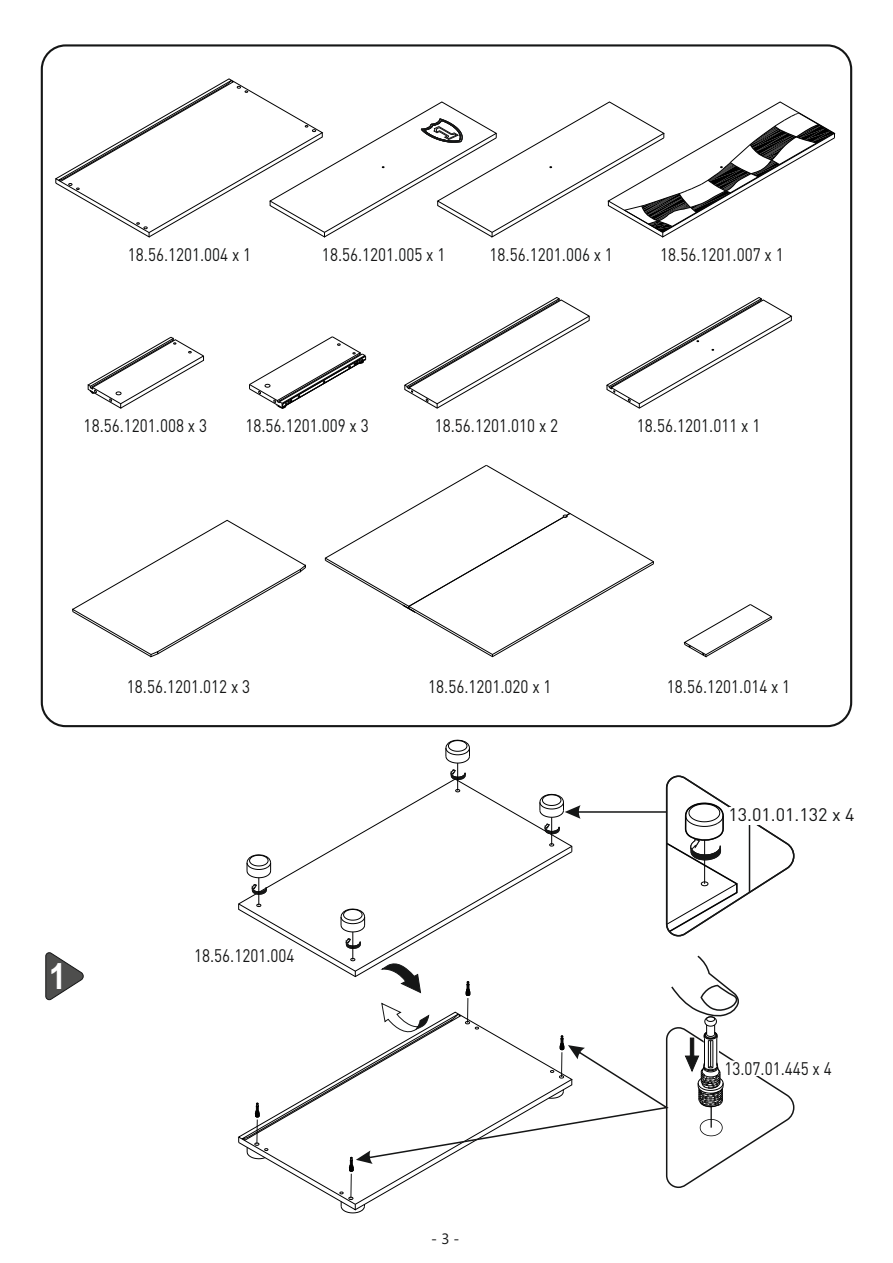
<style>
.page{position:relative;width:893px;height:1263px;background:#fff}
.page>*{position:absolute;margin:0;border:0;box-sizing:border-box;transform-origin:0 0}
.t1{font:700 36px "Arial";color:#fff;scale:.85 1}
.t2{font:18px "DINTR Regular";color:#151616;scale:.85 1}
.t3{font:18px "DINTR Regular";color:#151616}
.t4{font:15px "Ebrima";color:#151616}
</style>
<div class="page">
<svg style="left:45px;top:952px;width:39px;height:48px"></svg>
<svg style="left:55px;top:78px;width:781px;height:160px"></svg>
<svg style="left:606px;top:297px;width:186px;height:112px"></svg>
<svg style="left:404px;top:297px;width:186px;height:112px"></svg>
<svg style="left:72px;top:519px;width:234px;height:139px"></svg>
<svg style="left:324px;top:465px;width:330px;height:192px"></svg>
<svg style="left:683px;top:604px;width:90px;height:54px"></svg>
<svg style="left:87px;top:336px;width:117px;height:73px"></svg>
<svg style="left:249px;top:336px;width:118px;height:73px"></svg>
<svg style="left:238px;top:739px;width:557px;height:475px"></svg>
<p class="t2" style="left:128px;top:249px;width:147px">18.56.1201.004 x 1</p>
<p class="t2" style="left:322px;top:249px;width:147px">18.56.1201.005 x 1</p>
<p class="t2" style="left:490px;top:249px;width:147px">18.56.1201.006 x 1</p>
<p class="t2" style="left:660px;top:249px;width:147px">18.56.1201.007 x 1</p>
<p class="t2" style="left:84px;top:419px;width:147px">18.56.1201.008 x 3</p>
<p class="t2" style="left:245px;top:419px;width:147px">18.56.1201.009 x 3</p>
<p class="t2" style="left:435px;top:419px;width:147px">18.56.1201.010 x 2</p>
<p class="t2" style="left:637px;top:419px;width:147px">18.56.1201.011 x 1</p>
<h1 class="t1" style="left:49px;top:963px;width:22px">1</h1>
<p class="t2" style="left:127px;top:680px;width:147px">18.56.1201.012 x 3</p>
<p class="t2" style="left:428px;top:680px;width:147px">18.56.1201.020 x 1</p>
<p class="t2" style="left:667px;top:680px;width:147px">18.56.1201.014 x 1</p>
<p class="t2" style="left:194px;top:949px;width:120px">18.56.1201.004</p>
<p class="t4" style="left:431px;top:1233px;width:30px">- 3 -</p>
<p class="t3" style="left:728px;top:809px;width:128px">13.01.01.132 x 4</p>
<p class="t2" style="left:724px;top:1062px;width:128px">13.07.01.445 x 4</p>
</div>
